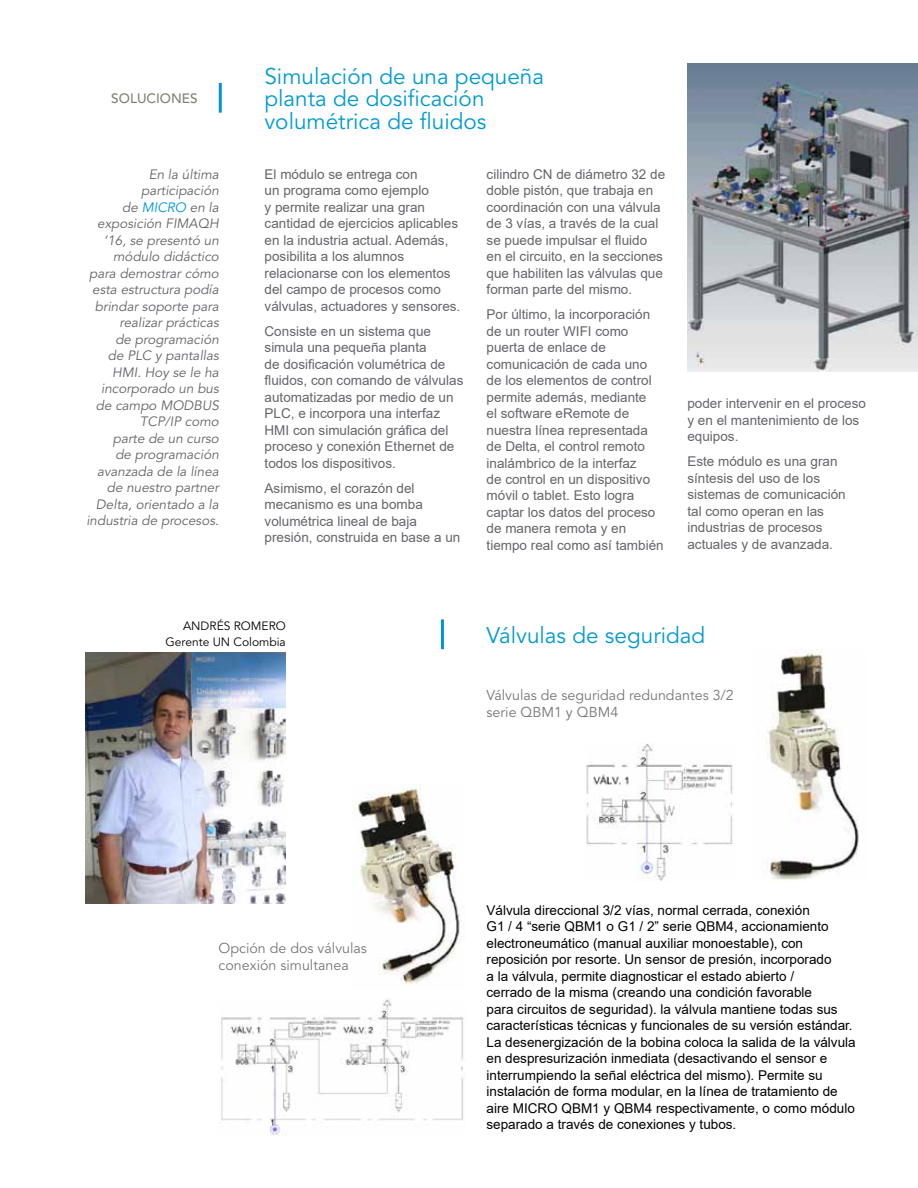
<style>
.page{position:relative;width:918px;height:1188px;background:#fff}
.page>*{position:absolute;margin:0;border:0;box-sizing:border-box;transform-origin:0 0}
.t1{font:22.5px/22.5px "Avenir LT Std";color:#009ad0}
.t2{font:14.25px/16.5px "Avenir LT Std";color:#77777a}
.t3{font:13.5px/16.5px "Arial";color:#646569}
.t4{font:13.5px/16.5px "Arial";color:#000}
.t5{font:italic 13.5px/16.5px "Avenir LT Std";color:#646569;text-align:right}
.t6{font:500 13.5px "Avenir LT Std";color:#818174}
.t7{font:12px/16.5px "Avenir LT Std";color:#000;text-align:right}
.s1{color:#0096d6}
</style>
<div class="page">
<hr style="left:441px;top:619px;width:3px;height:30px;background:#0096d6">
<img style="left:85px;top:653px;width:201px;height:250px">
<img style="left:688px;top:64px;width:230px;height:307px">
<hr style="left:219px;top:83px;width:3px;height:30px;background:#0096d6">
<img style="left:586px;top:743px;width:147px;height:138px">
<img style="left:765px;top:650px;width:94px;height:230px">
<img style="left:220px;top:998px;width:244px;height:138px">
<img style="left:353px;top:785px;width:108px;height:201px">
<p class="t6" style="left:111px;top:90px;width:88px">SOLUCIONES</p>
<p class="t5" style="left:86px;top:166px;width:134px">En la última participación<br>de <span class="s1">MICRO</span> en la exposición FIMAQH ‘16, se presentó un módulo didáctico para demostrar cómo esta estructura podía brindar soporte para realizar prácticas<br>de programación<br>de PLC y pantallas<br>HMI. Hoy se le ha incorporado un bus de campo MODBUS<br>TCP/IP como<br>parte de un curso<br>de programación avanzada de la línea de nuestro partner<br>Delta, orientado a la industria de procesos.</p>
<h1 class="t1" style="left:264px;top:65px;width:281px">Simulación de una pequeña planta de dosificación volumétrica de fluidos</h1>
<p class="t3" style="left:265px;top:165px;width:197px">El módulo se entrega con<br>un programa como ejemplo<br>y permite realizar una gran cantidad de ejercicios aplicables en la industria actual. Además, posibilita a los alumnos relacionarse con los elementos del campo de procesos como válvulas, actuadores y sensores.</p>
<p class="t3" style="left:265px;top:322px;width:200px">Consiste en un sistema que simula una pequeña planta<br>de dosificación volumétrica de fluidos, con comando de válvulas automatizadas por medio de un<br>PLC, e incorpora una interfaz<br>HMI con simulación gráfica del proceso y conexión Ethernet de todos los dispositivos.</p>
<p class="t3" style="left:265px;top:479px;width:197px">Asimismo, el corazón del mecanismo es una bomba volumétrica lineal de baja presión, construida en base a un</p>
<p class="t3" style="left:487px;top:165px;width:180px">cilindro CN de diámetro 32 de doble pistón, que trabaja en coordinación con una válvula de 3 vías, a través de la cual se puede impulsar el fluido en el circuito, en la secciones que habiliten las válvulas que forman parte del mismo.</p>
<p class="t3" style="left:487px;top:306px;width:179px">Por último, la incorporación de un router WIFI como puerta de enlace de comunicación de cada uno de los elementos de control permite además, mediante<br>el software eRemote de nuestra línea representada de Delta, el control remoto inalámbrico de la interfaz<br>de control en un dispositivo móvil o tablet. Esto logra captar los datos del proceso de manera remota y en tiempo real como así también</p>
<p class="t3" style="left:687px;top:395px;width:180px">poder intervenir en el proceso y en el mantenimiento de los equipos.</p>
<p class="t3" style="left:687px;top:453px;width:160px">Este módulo es una gran síntesis del uso de los sistemas de comunicación tal como operan en las industrias de procesos actuales y de avanzada.</p>
<p class="t7" style="left:166px;top:618px;width:122px">ANDRÉS ROMERO<br>Gerente UN Colombia</p>
<p class="t2" style="left:219px;top:940px;width:150px">Opción de dos válvulas conexión simultanea</p>
<h1 class="t1" style="left:487px;top:624px;width:220px">Válvulas de seguridad</h1>
<p class="t2" style="left:487px;top:688px;width:249px">Válvulas de seguridad redundantes 3/2 serie QBM1 y QBM4</p>
<p class="t4" style="left:487px;top:902px;width:371px">Válvula direccional 3/2 vías, normal cerrada, conexión<br>G1 / 4 “serie QBM1 o G1 / 2” serie QBM4, accionamiento electroneumático (manual auxiliar monoestable), con reposición por resorte. Un sensor de presión, incorporado<br>a la válvula, permite diagnosticar el estado abierto /<br>cerrado de la misma (creando una condición favorable<br>para circuitos de seguridad). la válvula mantiene todas sus características técnicas y funcionales de su versión estándar.<br>La desenergización de la bobina coloca la salida de la válvula en despresurización inmediata (desactivando el sensor e interrumpiendo la señal eléctrica del mismo). Permite su instalación de forma modular, en la línea de tratamiento de aire MICRO QBM1 y QBM4 respectivamente, o como módulo separado a través de conexiones y tubos.</p>
</div>
